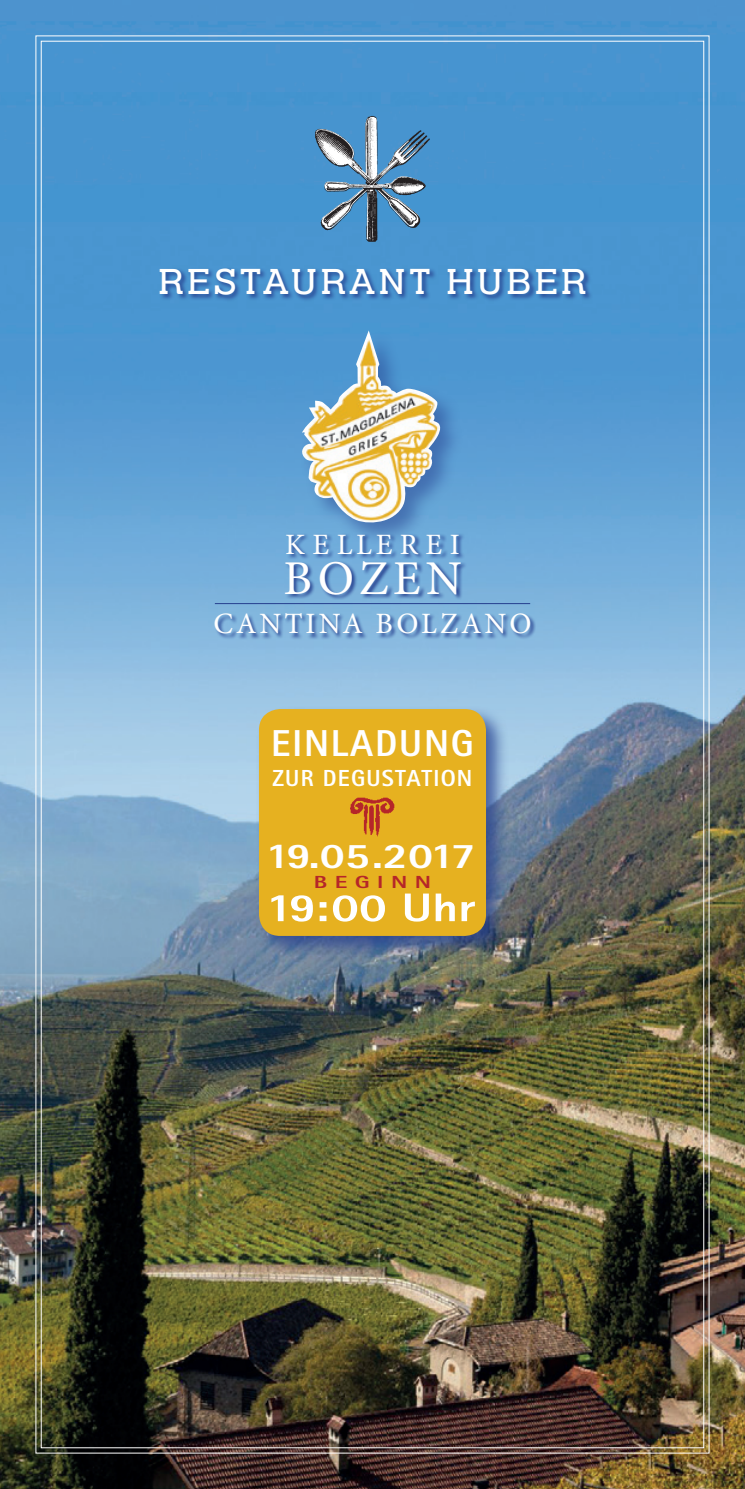
<style>
.page{position:relative;width:745px;height:1489px;background:#fff}
.page>*{position:absolute;margin:0;border:0;box-sizing:border-box;transform-origin:0 0}
.t1{font:48.5px "Minion Pro";letter-spacing:.1em;color:#fff}
.t2{font:800 40px "Rotis Sans Serif";color:#fff;scale:1.25 1}
.t3{font:37.5px "Helserif Boo";letter-spacing:.11em;color:#fff}
.t4{font:800 37.5px "Rotis Sans Serif";letter-spacing:.05em;color:#fff}
.t5{font:800 36px "Rotis Sans Serif";letter-spacing:-.06em;color:#fff;scale:1.25 1}
.t6{font:29.5px "Minion Pro";letter-spacing:.1em;color:#fff}
.t7{font:29.5px "Minion Pro";letter-spacing:.25em;color:#fff}
.t8{font:800 23.25px "Rotis Sans Serif";letter-spacing:.05em;color:#fff}
.t9{font:800 17.5px "Rotis Sans Serif";letter-spacing:.3em;color:#b52629;scale:1.4 1}
</style>
<div class="page">
<img style="left:0;top:0;width:744px;height:1488px">
<div style="left:159px;top:267px;width:433px;height:35px;background:#253f8e;opacity:.9"></div>
<img style="left:310px;top:109px;width:124px;height:136px">
<div style="left:298px;top:329px;width:166px;height:218px;background:#253f8e;opacity:.5"></div>
<img style="left:301px;top:330px;width:140px;height:193px">
<div style="left:285px;top:533px;width:181px;height:67px;background:#253f8e;opacity:.9"></div>
<div style="left:215px;top:612px;width:320px;height:27px;background:#253f8e;opacity:.9"></div>
<hr style="left:215px;top:603px;width:315px;height:1px;background:#253f8e">
<div style="left:255px;top:705px;width:254px;height:254px;background:#253f8e;opacity:.75"></div>
<div style="left:259px;top:709px;width:226px;height:226px;background:#e6b120;border-radius:21px"></div>
<img style="left:350px;top:797px;width:44px;height:39px">
<p class="t3" style="left:159px;top:260px;width:428px">RESTAURANT HUBER</p>
<p class="t7" style="left:285px;top:525px;width:176px">KELLEREI</p>
<p class="t1" style="left:283px;top:545px;width:180px">BOZEN</p>
<p class="t6" style="left:213px;top:604px;width:319px">CANTINA BOLZANO</p>
<p class="t4" style="left:271px;top:719px;width:204px">EINLADUNG</p>
<p class="t8" style="left:272px;top:763px;width:201px">ZUR DEGUSTATION</p>
<p class="t5" style="left:265px;top:832px;width:170px">19.05.2017</p>
<p class="t2" style="left:265px;top:882px;width:169px">19:00 Uhr</p>
<p class="t9" style="left:314px;top:871px;width:85px">BEGINN</p>
</div>
